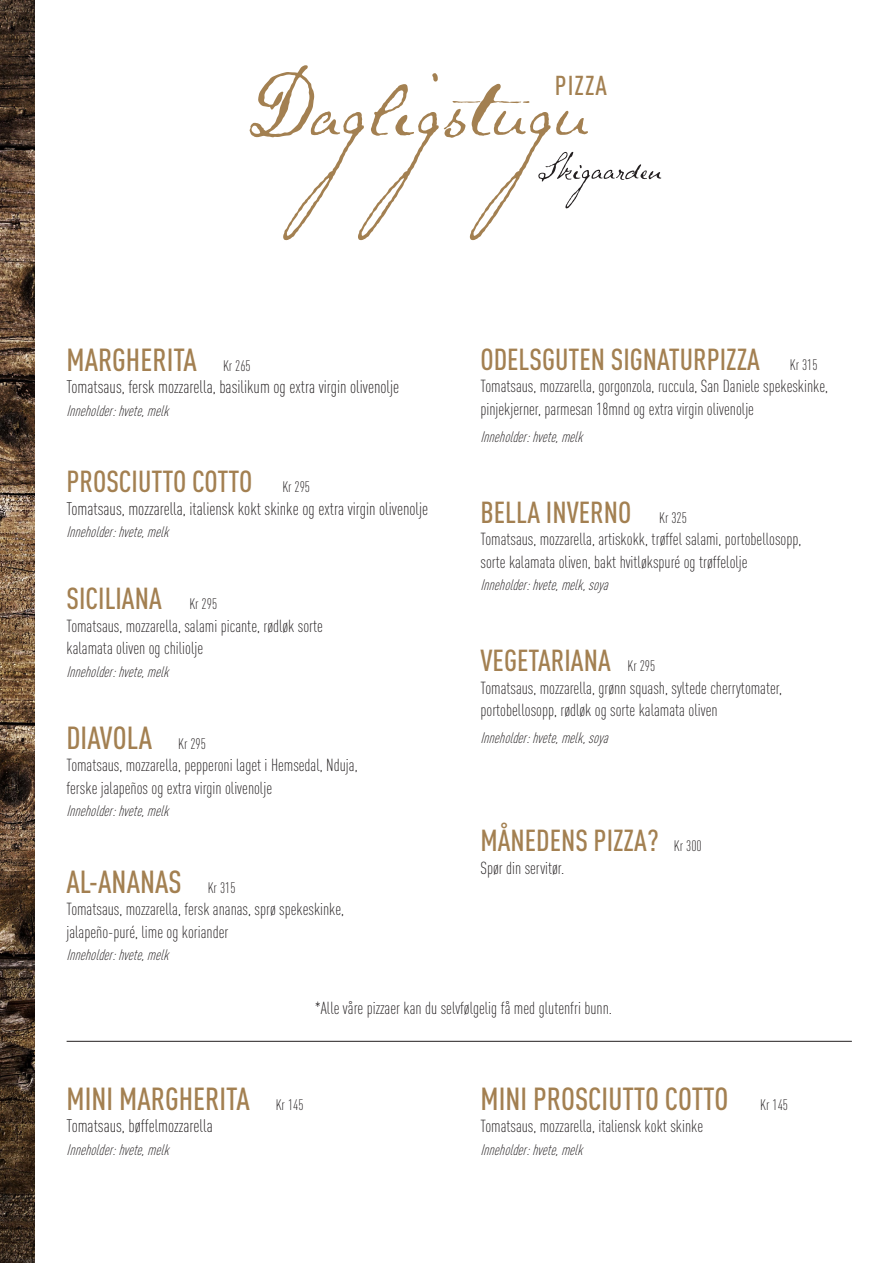
<style>
.page{position:relative;width:893px;height:1263px;background:#fff}
.page>*{position:absolute;margin:0;border:0;box-sizing:border-box;transform-origin:0 0}
.t1{font:142.8px "Schooner Script";letter-spacing:-.005em;color:#a38051}
.t2{font:500 31.5px "DIN Cond";color:#a38051}
.t3{font:500 30px "DIN Cond";color:#a38051}
.t4{font:500 27px "DIN Cond";letter-spacing:.04em;color:#a38051}
.t5{font:300 18px "DIN Cond";color:#231f20}
.t6{font:300 17.25px/22.5px "DIN Cond";color:#231f20}
.t7{font:italic 300 15px "DIN Cond";color:#231f20}
.t8{font:300 15px "DIN Cond";color:#231f20}
.s1{font-weight:300;font-size:15px;color:#231f20}
</style>
<div class="page">
<img style="left:0;top:0;width:34px;height:1263px">
<svg style="left:538px;top:152px;width:123px;height:56px"></svg>
<hr style="left:67px;top:1041px;width:785px;height:1px;background:#231f20">
<p class="t1" style="left:251px;top:0;width:340px">Dagligstugu</p>
<p class="t4" style="left:555px;top:69px;width:54px">PIZZA</p>
<p class="t2" style="left:66px;top:341px;width:186px">MARGHERITA <span class="s1">Kr 265</span></p>
<p class="t5" style="left:66px;top:377px;width:334px">Tomatsaus, fersk mozzarella, basilikum og extra virgin olivenolje</p>
<p class="t7" style="left:66px;top:402px;width:108px">Inneholder:hvete,melk</p>
<p class="t3" style="left:66px;top:464px;width:187px">PROSCIUTTO COTTO</p>
<p class="t8" style="left:282px;top:478px;width:29px">Kr 295</p>
<p class="t5" style="left:66px;top:498px;width:363px">Tomatsaus, mozzarella, italiensk kokt skinke og extra virgin olivenolje</p>
<p class="t7" style="left:66px;top:523px;width:108px">Inneholder:hvete,melk</p>
<p class="t3" style="left:66px;top:581px;width:152px">SICILIANA <span class="s1">Kr 295</span></p>
<p class="t6" style="left:66px;top:614px;width:258px">Tomatsaus, mozzarella, salami picante, rødløk sorte</p>
<p class="t6" style="left:66px;top:637px;width:138px">kalamata oliven og chiliolje</p>
<p class="t7" style="left:66px;top:663px;width:108px">Inneholder:hvete,melk</p>
<p class="t2" style="left:66px;top:719px;width:141px">DIAVOLA <span class="s1">Kr 295</span></p>
<p class="t6" style="left:66px;top:754px;width:293px">Tomatsaus, mozzarella, pepperoni laget i Hemsedal, Nduja,</p>
<p class="t6" style="left:66px;top:776px;width:207px">ferske jalapeños og extra virgin olivenolje</p>
<p class="t7" style="left:66px;top:802px;width:108px">Inneholder:hvete,melk</p>
<p class="t2" style="left:66px;top:863px;width:171px">AL-ANANAS <span class="s1">Kr 315</span></p>
<p class="t6" style="left:66px;top:898px;width:279px">Tomatsaus, mozzarella, fersk ananas, sprø spekeskinke,</p>
<p class="t6" style="left:66px;top:920px;width:163px">jalapeño-puré, lime og koriander</p>
<p class="t7" style="left:66px;top:946px;width:108px">Inneholder:hvete,melk</p>
<p class="t3" style="left:480px;top:341px;width:281px">ODELSGUTEN SIGNATURPIZZA</p>
<p class="t8" style="left:790px;top:356px;width:29px">Kr 315</p>
<p class="t6" style="left:480px;top:375px;width:349px">Tomatsaus, mozzarella, gorgonzola, ruccula, San Daniele spekeskinke, pinjekjerner, parmesan 18mnd og extra virgin olivenolje</p>
<p class="t7" style="left:480px;top:428px;width:108px">Inneholder:hvete,melk</p>
<p class="t3" style="left:480px;top:494px;width:208px">BELLA INVERNO <span class="s1">Kr 325</span></p>
<p class="t6" style="left:480px;top:528px;width:322px">Tomatsaus, mozzarella, artiskokk, trøffel salami, portobellosopp,</p>
<p class="t6" style="left:480px;top:550px;width:269px">sorte kalamata oliven, bakt hvitløkspuré og trøffelolje</p>
<p class="t7" style="left:480px;top:576px;width:133px">Inneholder:hvete,melk,soya</p>
<p class="t3" style="left:480px;top:643px;width:176px">VEGETARIANA <span class="s1">Kr 295</span></p>
<p class="t6" style="left:480px;top:676px;width:303px">Tomatsaus, mozzarella, grønn squash, syltede cherrytomater,</p>
<p class="t6" style="left:480px;top:699px;width:239px">portobellosopp, rødløk og sorte kalamata oliven</p>
<p class="t7" style="left:480px;top:729px;width:133px">Inneholder:hvete,melk,soya</p>
<p class="t3" style="left:480px;top:823px;width:223px">MÅNEDENS PIZZA? <span class="s1">Kr 300</span></p>
<p class="t6" style="left:480px;top:856px;width:85px">Spør din servitør.</p>
<p class="t6" style="left:315px;top:997px;width:299px">*Alle våre pizzaer kan du selvfølgelig få med glutenfri bunn.</p>
<p class="t2" style="left:67px;top:1080px;width:238px">MINI MARGHERITA <span class="s1">Kr 145</span></p>
<p class="t5" style="left:67px;top:1115px;width:148px">Tomatsaus, bøffelmozzarella</p>
<p class="t7" style="left:67px;top:1141px;width:108px">Inneholder:hvete,melk</p>
<p class="t2" style="left:480px;top:1080px;width:309px">MINI PROSCIUTTO COTTO <span class="s1">Kr 145</span></p>
<p class="t6" style="left:480px;top:1115px;width:224px">Tomatsaus, mozzarella, italiensk kokt skinke</p>
<p class="t7" style="left:480px;top:1141px;width:108px">Inneholder:hvete,melk</p>
</div>
